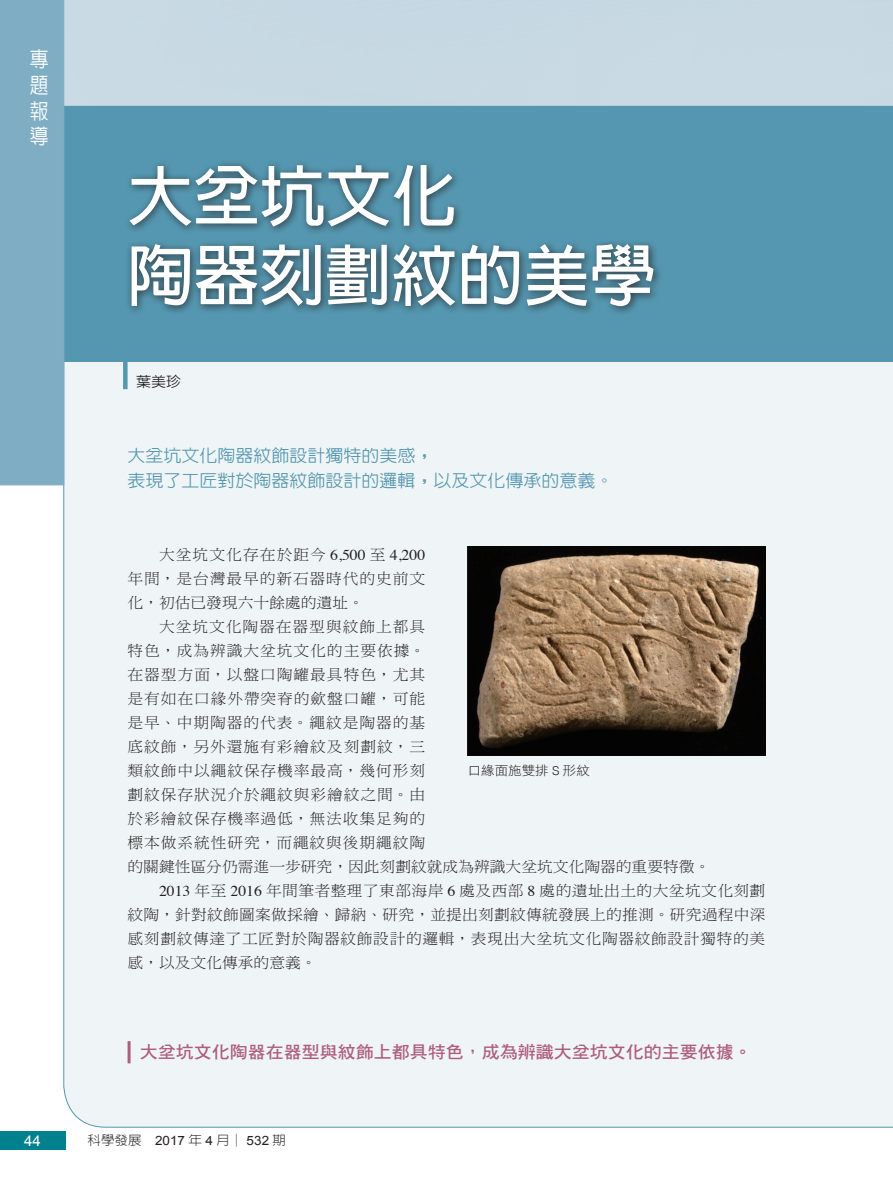
<style>
.page{position:relative;width:893px;height:1191px;background:#fff}
.page>*{position:absolute;margin:0;border:0;box-sizing:border-box;transform-origin:0 0}
.專題_一般_單元大標{font:700 66px "AR New Hei B5";color:#fff}
.t1{font:500 21px/25.7px "AR New Hei B5";color:#fff;text-align:justify;scale:.9 1}
.專題_單元介紹{font:500 17.1px "AR New Hei B5";color:#5597b0;scale:1.05 1}
.專題_抽言{font:17.1px "DF Hei Std W7";color:#ae5e7e;scale:1.05 1}
.A_內文{font:15px/24px "DF Ming Std W3";letter-spacing:.055em;color:#231f20;text-align:justify;scale:1.05 1}
.左頁碼{font:15px "Arial";color:#fff}
.專題_一般_作者{font:500 14.25px "AR New Hei B5";color:#231f20;scale:1.05 1}
.科學發展__年月_期{font:300 12.9px "AR New Hei B5";color:#231f20;scale:1.05 1}
.圖說{font:12.9px "DF Hei Std W3";color:#231f20;scale:1.05 1}
.s1{font-weight:700}
.s2{font-family:"Times"}
.s3{font-family:"Helvetica";font-weight:300;font-size:12.3px}
.s4{font-family:"Arial";font-weight:400}
</style>
<div class="page">
<div style="left:63px;top:361px;width:830px;height:767px;background:#eff5f6"></div>
<div style="left:123px;top:361px;width:5px;height:28px;background:#5597b0"></div>
<div style="left:0;top:106px;width:893px;height:255px;background:#5597b0"></div>
<div style="left:0;top:0;width:64px;height:485px;background:#7fadc4"></div>
<div style="left:0;top:1131px;width:65px;height:18px;background:#00818d"></div>
<div style="left:124px;top:159px;width:540px;height:157px;background:#231f20;opacity:.75"></div>
<hr style="left:128px;top:1041px;width:3px;height:22px;background:#ae5e7e">
<img style="left:468px;top:547px;width:297px;height:208px">
<h2 class="t1" style="left:30px;top:47px;width:22px">專題報導</h2>
<p class="專題_一般_單元大標" style="left:128px;top:163px;width:331px">大坌坑文化</p>
<p class="專題_一般_單元大標" style="left:128px;top:242px;width:529px">陶器刻劃紋的美學</p>
<p class="專題_一般_作者" style="left:136px;top:374px;width:44px">葉美珍</p>
<p class="專題_單元介紹" style="left:128px;top:446px;width:293px">大坌坑文化陶器紋飾設計獨特的美感<span class="s1">，</span></p>
<p class="專題_單元介紹" style="left:128px;top:472px;width:464px">表現了工匠對於陶器紋飾設計的邏輯<span class="s1">，</span>以及文化傳承的意義<span class="s1">。</span></p>
<p class="A_內文" style="left:128px;top:542px;width:285px;text-indent:31px">大坌坑文化存在於距今 <span class="s2">6,500</span> 至 <span class="s2">4,200</span>年間，是台灣最早的新石器時代的史前文化，初估已發現六十餘處的遺址。</p>
<p class="A_內文" style="left:128px;top:614px;width:556px;text-align:left;text-indent:31px">大坌坑文化陶器在器型與紋飾上都具<br>特色，成為辨識大坌坑文化的主要依據。<br>在器型方面，以盤口陶罐最具特色，尤其<br>是有如在口緣外帶突脊的歛盤口罐，可能<br>是早、中期陶器的代表。繩紋是陶器的基<br>底紋飾，另外還施有彩繪紋及刻劃紋，三<br>類紋飾中以繩紋保存機率最高，幾何形刻<br>劃紋保存狀況介於繩紋與彩繪紋之間。由<br>於彩繪紋保存機率過低，無法收集足夠的<br>標本做系統性研究，而繩紋與後期繩紋陶<br>的關鍵性區分仍需進一步研究，因此刻劃紋就成為辨識大坌坑文化陶器的重要特徵。</p>
<p class="A_內文" style="left:128px;top:878px;width:609px;text-indent:31px"><span class="s2">2013</span> 年至 <span class="s2">2016</span> 年間筆者整理了東部海岸 <span class="s2">6</span> 處及西部 <span class="s2">8</span> 處的遺址出土的大坌坑文化刻劃紋陶，針對紋飾圖案做採繪、歸納、研究，並提出刻劃紋傳統發展上的推測。研究過程中深感刻劃紋傳達了工匠對於陶器紋飾設計的邏輯，表現出大坌坑文化陶器紋飾設計獨特的美感，以及文化傳承的意義。</p>
<p class="圖說" style="left:468px;top:763px;width:118px">口緣面施雙排 <span class="s3">S</span> 形紋</p>
<p class="專題_抽言" style="left:140px;top:1043px;width:584px">大坌坑文化陶器在器型與紋飾上都具特色，成為辨識大坌坑文化的主要依據。</p>
<p class="左頁碼" style="left:24px;top:1131px;width:18px">44</p>
<p class="科學發展__年月_期" style="left:88px;top:1134px;width:190px">科學發展 <span class="s4">2017</span> 年 <span class="s4">4</span> 月│ <span class="s4">532</span> 期</p>
</div>
